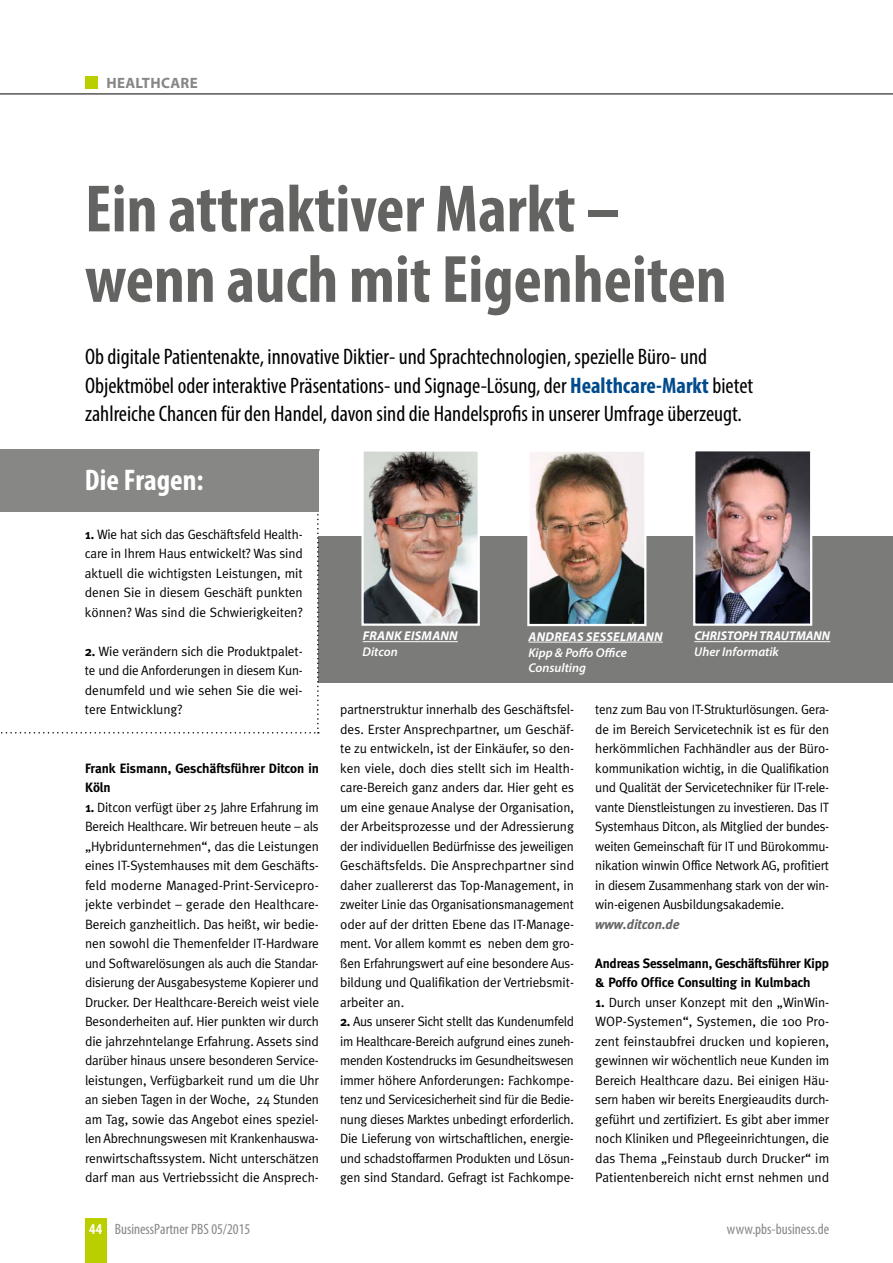
<style>
.page{position:relative;width:893px;height:1263px;background:#fff}
.page>*{position:absolute;margin:0;border:0;box-sizing:border-box;transform-origin:0 0}
.t1{font:700 condensed 67.5px/70.5px "Myriad Pro";color:#636362}
.t2{font:700 condensed 30px "Myriad Pro";color:#fff}
.t3{font:condensed 22.5px/28.5px "Myriad Pro";color:#000}
.t4{font:condensed 15px "Myriad Pro";color:#878786}
.t5{font:700 15px "Myriad Pro";letter-spacing:.02em;color:#878786}
.t6{font:13.5px/19.5px "Meta";letter-spacing:-.005em;color:#000;text-align:justify}
.t7{font:13.5px/19.5px "Meta";letter-spacing:-.005em;color:#000;text-align:justify;scale:.96 1}
.t8{font:700 13.5px/19.5px "Meta";letter-spacing:-.005em;color:#000}
.t9{font:italic 700 13.5px "Meta";color:#636362}
.t10{font:italic 700 12.75px "Myriad Pro";letter-spacing:.02em;color:#fff}
.t11{font:italic 600 12.75px/15.8px "Myriad Pro";color:#fff}
.s1{font-weight:700;color:#004b8c}
.s2{font-weight:700}
.s3{font-weight:700;color:#fff}
</style>
<div class="page">
<div style="left:85px;top:1218px;width:21px;height:45px;background:#bbcf00"></div>
<div style="left:85px;top:77px;width:13px;height:12px;background:#bbcf00"></div>
<hr style="left:0;top:94px;width:893px;height:1px;background:#000">
<div style="left:313px;top:536px;width:580px;height:146px;background:#7b7b7a"></div>
<hr style="left:363px;top:641px;width:95px;height:1px;background:#fff">
<hr style="left:528px;top:642px;width:135px;height:1px;background:#fff">
<hr style="left:694px;top:641px;width:136px;height:1px;background:#fff">
<img style="left:364px;top:452px;width:113px;height:171px">
<div style="left:361px;top:449px;width:119px;height:177px;border:2px solid #fff"></div>
<img style="left:530px;top:452px;width:113px;height:171px">
<div style="left:527px;top:449px;width:119px;height:177px;border:2px solid #fff"></div>
<img style="left:696px;top:452px;width:113px;height:171px">
<div style="left:693px;top:449px;width:119px;height:177px;border:2px solid #fff"></div>
<svg style="left:0;top:511px;width:319px;height:222px"></svg>
<div style="left:0;top:449px;width:319px;height:62px;background:#878786"></div>
<p class="t5" style="left:106px;top:73px;width:93px">HEALTHCARE</p>
<h1 class="t1" style="left:85px;top:172px;width:643px">Ein attraktiver Markt – wenn auch mit Eigenheiten</h1>
<p class="t3" style="left:85px;top:342px;width:670px">Ob digitale Patientenakte, innovative Diktier- und Sprachtechnologien, spezielle Büro- und<br>Objektmöbel oder interaktive Präsentations- und Signage-Lösung, der <span class="s1">Healthcare-Markt</span> bietet zahlreiche Chancen für den Handel, davon sind die Handelsprofis in unserer Umfrage überzeugt.</p>
<h2 class="t2" style="left:85px;top:462px;width:120px">Die Fragen:</h2>
<p class="t6" style="left:85px;top:524px;width:220px"><span class="s2">1.</span> Wie hat sich das Geschäftsfeld Health&shy;care in Ihrem Haus entwickelt? Was sind aktuell die wichtigsten Leistungen, mit denen Sie in diesem Geschäft punkten können? Was sind die Schwierigkeiten?</p>
<p class="t6" style="left:85px;top:641px;width:219px"><span class="s2">2.</span> Wie verändern sich die Produktpalet&shy;te und die Anforderungen in diesem Kun&shy;denumfeld und wie sehen Sie die wei&shy;tere Entwicklung?</p>
<p class="t8" style="left:85px;top:758px;width:235px">Frank Eismann, Geschäftsführer Ditcon in<br>Köln</p>
<p class="t6" style="left:85px;top:797px;width:235px"><span class="s2">1.</span> Ditcon verfügt über 25 Jahre Erfahrung im Bereich Healthcare. Wir betreuen heute – als „Hybridunternehmen“, das die Leistungen eines IT-Systemhauses mit dem Geschäfts&shy;feld moderne Managed-Print-Servicepro&shy;jekte verbindet – gerade den Healthcare-Bereich ganzheitlich. Das heißt, wir bedie&shy;nen sowohl die Themenfelder IT-Hardware und Softwarelösungen als auch die Standar&shy;disierung der Ausgabesysteme Kopierer und Drucker. Der Healthcare-Bereich weist viele Besonderheiten auf. Hier punkten wir durch die jahrzehntelange Erfahrung. Assets sind darüber hinaus unsere besonderen Service&shy;leistungen, Verfügbarkeit rund um die Uhr an sieben Tagen in der Woche, 24 Stunden am Tag, sowie das Angebot eines speziel&shy;len Abrechnungswesen mit Krankenhauswa&shy;renwirtschaftssystem. Nicht unterschätzen darf man aus Vertriebssicht die Ansprech-</p>
<p class="t10" style="left:363px;top:628px;width:97px">FRANK EISMANN</p>
<p class="t11" style="left:363px;top:644px;width:37px">Ditcon</p>
<p class="t10" style="left:528px;top:628px;width:136px">ANDREAS SESSELMANN</p>
<p class="t11" style="left:528px;top:644px;width:100px">Kipp &amp; Poffo Office<br>Consulting</p>
<p class="t10" style="left:694px;top:628px;width:137px">CHRISTOPH TRAUTMANN</p>
<p class="t11" style="left:694px;top:644px;width:86px">Uher Informatik</p>
<p class="t6" style="left:340px;top:699px;width:236px">partnerstruktur innerhalb des Geschäftsfel&shy;des. Erster Ansprechpartner, um Geschäf&shy;te zu entwickeln, ist der Einkäufer, so den&shy;ken viele, doch dies stellt sich im Health&shy;care-Bereich ganz anders dar. Hier geht es um eine genaue Analyse der Organisation, der Arbeitsprozesse und der Adressierung der individuellen Bedürfnisse des jeweiligen Geschäftsfelds. Die Ansprechpartner sind daher zuallererst das Top-Management, in zweiter Linie das Organisationsmanagement oder auf der dritten Ebene das IT-Manage&shy;ment. Vor allem kommt es neben dem gro&shy;ßen Erfahrungswert auf eine besondere Aus&shy;bildung und Qualifikation der Vertriebsmit&shy;arbeiter an.</p>
<p class="t7" style="left:340px;top:1011px;width:245px"><span class="s2">2.</span> Aus unserer Sicht stellt das Kundenumfeld im Healthcare-Bereich aufgrund eines zuneh&shy;menden Kostendrucks im Gesundheitswesen immer höhere Anforderungen: Fachkompe&shy;tenz und Servicesicherheit sind für die Bedie&shy;nung dieses Marktes unbedingt erforderlich.<br>Die Lieferung von wirtschaftlichen, energie&shy;und schadstoffarmen Produkten und Lösun&shy;gen sind Standard. Gefragt ist Fachkompe-</p>
<p class="t7" style="left:595px;top:699px;width:245px">tenz zum Bau von IT-Strukturlösungen. Gera&shy;de im Bereich Servicetechnik ist es für den herkömmlichen Fachhändler aus der Büro&shy;kommunikation wichtig, in die Qualifikation und Qualität der Servicetechniker für IT-rele&shy;vante Dienstleistungen zu investieren. Das IT Systemhaus Ditcon, als Mitglied der bundes&shy;weiten Gemeinschaft für IT und Bürokommu&shy;nikation winwin Office Network AG, profitiert in diesem Zusammenhang stark von der win&shy;win-eigenen Ausbildungsakademie.</p>
<p class="t9" style="left:595px;top:916px;width:86px">www.ditcon.de</p>
<p class="t8" style="left:595px;top:953px;width:235px">Andreas Sesselmann, Geschäftsführer Kipp &amp; Poffo Office Consulting in Kulmbach</p>
<p class="t6" style="left:595px;top:992px;width:235px"><span class="s2">1.</span> Durch unser Konzept mit den „WinWin-WOP-Systemen“, Systemen, die 100 Pro&shy;zent feinstaubfrei drucken und kopieren, gewinnen wir wöchentlich neue Kunden im Bereich Healthcare dazu. Bei einigen Häu&shy;sern haben wir bereits Energieaudits durch&shy;geführt und zertifiziert. Es gibt aber immer noch Kliniken und Pflegeeinrichtungen, die das Thema „Feinstaub durch Drucker“ im Patientenbereich nicht ernst nehmen und</p>
<p class="t4" style="left:89px;top:1220px;width:162px"><span class="s3">44</span> BusinessPartner PBS 05/2015</p>
<p class="t4" style="left:727px;top:1220px;width:104px">www.pbs-business.de</p>
</div>
